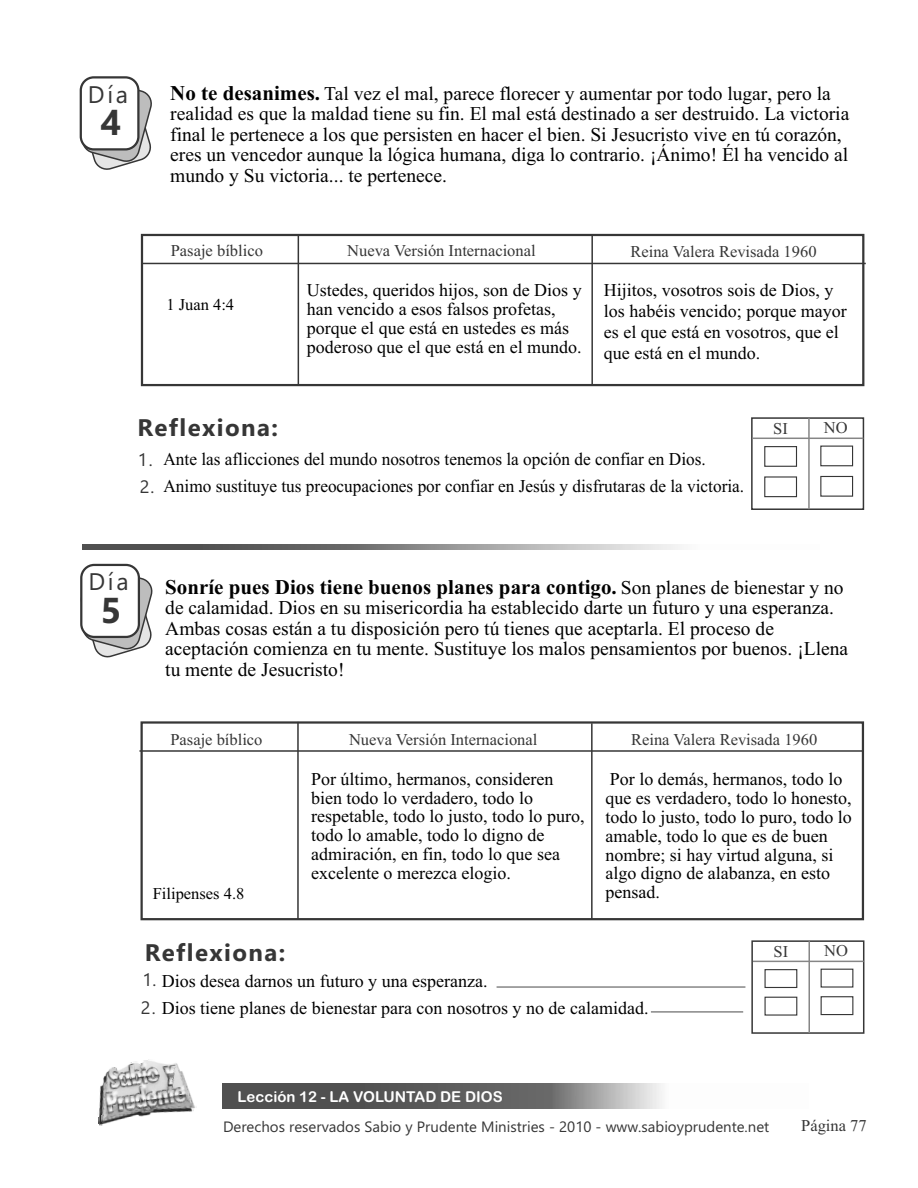
<style>
.page{position:relative;width:918px;height:1188px;background:#fff}
.page>*{position:absolute;margin:0;border:0;box-sizing:border-box;transform-origin:0 0}
.t1{font:700 36px "Ebrima";color:#363636}
.t2{font:700 24px "Ebrima";letter-spacing:.06em;color:#363636}
.t3{font:24px "Ebrima";letter-spacing:.115em;color:#363636}
.t4{font:700 21px "Times New Roman";color:#000}
.t5{font:19.5px/20.4px "Times New Roman";color:#000}
.t6{font:18px/18.9px "Times New Roman";color:#000}
.t7{font:18px/27px "Times New Roman";color:#000;scale:.96 1}
.t8{font:18px/26.4px "Ebrima";color:#363636}
.t9{font:16.5px "Times New Roman";color:#363636}
.t10{font:16.5px "Times New Roman";color:#000}
.t11{font:15px "Ebrima";color:#363636}
.t12{font:15px "Arial Rounded MT Bold";color:#fff}
.s1{font-weight:700;font-size:21px}
.s2{font-weight:400;font-size:19.5px}
.s3{font-family:"Ebrima";color:#363636}
</style>
<div class="page">
<svg style="left:223px;top:1084px;width:439px;height:24px;background:#6e6e6e"></svg>
<img style="left:98px;top:1059px;width:99px;height:64px">
<div style="left:141px;top:721px;width:723px;height:199px;border:2px solid #363636"></div>
<hr style="left:139px;top:750px;width:724px;height:2px;background:#363636">
<hr style="left:297px;top:722px;width:2px;height:197px;background:#363636">
<hr style="left:591px;top:723px;width:2px;height:196px;background:#363636">
<div style="left:141px;top:234px;width:723px;height:152px;border:2px solid #363636"></div>
<svg style="left:79px;top:84px;width:73px;height:86px"></svg>
<div style="left:80px;top:76px;width:60px;height:75px;background:#fff;border:2px solid #363636;border-radius:13px"></div>
<hr style="left:142px;top:263px;width:724px;height:1px;background:#363636">
<hr style="left:298px;top:234px;width:1px;height:151px;background:#363636">
<hr style="left:591px;top:236px;width:2px;height:149px;background:#363636">
<svg style="left:84px;top:577px;width:69px;height:81px"></svg>
<div style="left:80px;top:564px;width:60px;height:74px;background:#fff;border:2px solid #363636;border-radius:13px"></div>
<svg style="left:83px;top:544px;width:597px;height:6px;background:#898989"></svg>
<hr style="left:497px;top:986px;width:248px;height:2px;background:#868686">
<hr style="left:651px;top:1011px;width:92px;height:2px;background:#868686">
<svg style="left:820px;top:968px;width:34px;height:20px"></svg>
<svg style="left:820px;top:996px;width:34px;height:20px"></svg>
<div style="left:751px;top:940px;width:113px;height:94px;border:2px solid #363636"></div>
<svg style="left:764px;top:969px;width:34px;height:19px"></svg>
<svg style="left:764px;top:996px;width:34px;height:20px"></svg>
<hr style="left:753px;top:961px;width:111px;height:1px;background:#868686">
<hr style="left:808px;top:941px;width:2px;height:92px;background:#868686">
<svg style="left:820px;top:445px;width:34px;height:22px"></svg>
<svg style="left:820px;top:475px;width:34px;height:22px"></svg>
<div style="left:751px;top:417px;width:113px;height:93px;border:2px solid #363636"></div>
<svg style="left:764px;top:446px;width:34px;height:21px"></svg>
<svg style="left:764px;top:476px;width:34px;height:22px"></svg>
<hr style="left:753px;top:438px;width:110px;height:1px;background:#868686">
<hr style="left:808px;top:418px;width:2px;height:91px;background:#868686">
<h2 class="t3" style="left:88px;top:85px;width:42px">Día</h2>
<h1 class="t1" style="left:100px;top:109px;width:22px">4</h1>
<p class="t5" style="left:170px;top:85px;width:681px"><span class="s1">No te desanimes.</span> Tal vez el mal, parece florecer y aumentar por todo lugar, pero la realidad es que la maldad tiene su fin. El mal está destinado a ser destruido. La victoria final le pertenece a los que persisten en hacer el bien. Si Jesucristo vive en tú corazón, eres un vencedor aunque la lógica humana, diga lo contrario. ¡Ánimo! Él ha vencido al mundo y Su victoria... te pertenece.</p>
<p class="t9" style="left:171px;top:244px;width:94px">Pasaje bíblico</p>
<p class="t9" style="left:347px;top:245px;width:190px">Nueva Versión Internacional</p>
<p class="t9" style="left:630px;top:245px;width:188px">Reina Valera Revisada 1960</p>
<p class="t6" style="left:604px;top:281px;width:244px;line-height:21px">Hijitos, vosotros sois de Dios, y los habéis vencido; porque mayor es el que está en vosotros, que el que está en el mundo.</p>
<p class="t6" style="left:307px;top:282px;width:276px">Ustedes, queridos hijos, son de Dios y han vencido a esos falsos profetas, porque el que está en ustedes es más poderoso que el que está en el mundo.</p>
<p class="t10" style="left:166px;top:299px;width:69px">1 Juan 4:4</p>
<h2 class="t2" style="left:137px;top:418px;width:142px">Reflexiona:</h2>
<p class="t8" style="left:138px;top:448px;width:18px">1.<br>2.</p>
<p class="t7" style="left:164px;top:448px;width:606px">Ante las aflicciones del mundo nosotros tenemos la opción de confiar en Dios.<br>Animo sustituye tus preocupaciones por confiar en Jesús y disfrutaras de la victoria.</p>
<p class="t9" style="left:773px;top:423px;width:16px">SI</p>
<p class="t9" style="left:824px;top:422px;width:25px">NO</p>
<h2 class="t3" style="left:88px;top:573px;width:42px">Día</h2>
<h1 class="t1" style="left:101px;top:596px;width:22px">5</h1>
<p class="t4" style="left:165px;top:580px;width:680px">Sonríe pues Dios tiene buenos planes para contigo. <span class="s2">Son planes de bienestar y no</span></p>
<p class="t5" style="left:165px;top:599px;width:684px">de calamidad. Dios en su misericordia ha establecido darte un futuro y una esperanza.<br>Ambas cosas están a tu disposición pero tú tienes que aceptarla. El proceso de aceptación comienza en tu mente. Sustituye los malos pensamientos por buenos. ¡Llena tu mente de Jesucristo!</p>
<p class="t9" style="left:170px;top:734px;width:94px">Pasaje bíblico</p>
<p class="t9" style="left:349px;top:733px;width:190px">Nueva Versión Internacional</p>
<p class="t9" style="left:631px;top:734px;width:188px">Reina Valera Revisada 1960</p>
<p class="t6" style="left:605px;top:771px;width:248px">Por lo demás, hermanos, todo lo que es verdadero, todo lo honesto, todo lo justo, todo lo puro, todo lo amable, todo lo que es de buen nombre; si hay virtud alguna, si algo digno de alabanza, en esto pensad.</p>
<p class="t6" style="left:311px;top:771px;width:275px">Por último, hermanos, consideren bien todo lo verdadero, todo lo respetable, todo lo justo, todo lo puro, todo lo amable, todo lo digno de admiración, en fin, todo lo que sea excelente o merezca elogio.</p>
<p class="t10" style="left:153px;top:887px;width:93px">Filipenses 4.8</p>
<h2 class="t2" style="left:145px;top:943px;width:142px">Reflexiona:</h2>
<p class="t6" style="left:143px;top:974px;width:346px"><span class="s3">1.</span> Dios desea darnos un futuro y una esperanza.</p>
<p class="t6" style="left:141px;top:1001px;width:509px"><span class="s3">2.</span> Dios tiene planes de bienestar para con nosotros y no de calamidad.</p>
<p class="t9" style="left:774px;top:946px;width:16px">SI</p>
<p class="t9" style="left:824px;top:945px;width:25px">NO</p>
<p class="t12" style="left:238px;top:1091px;width:267px">Lección 12 - LA VOLUNTAD DE DIOS</p>
<p class="t11" style="left:223px;top:1121px;width:548px">Derechos reservados Sabio y Prudente Ministries - 2010 - www.sabioyprudente.net</p>
<p class="t9" style="left:801px;top:1120px;width:67px">Página 77</p>
</div>
